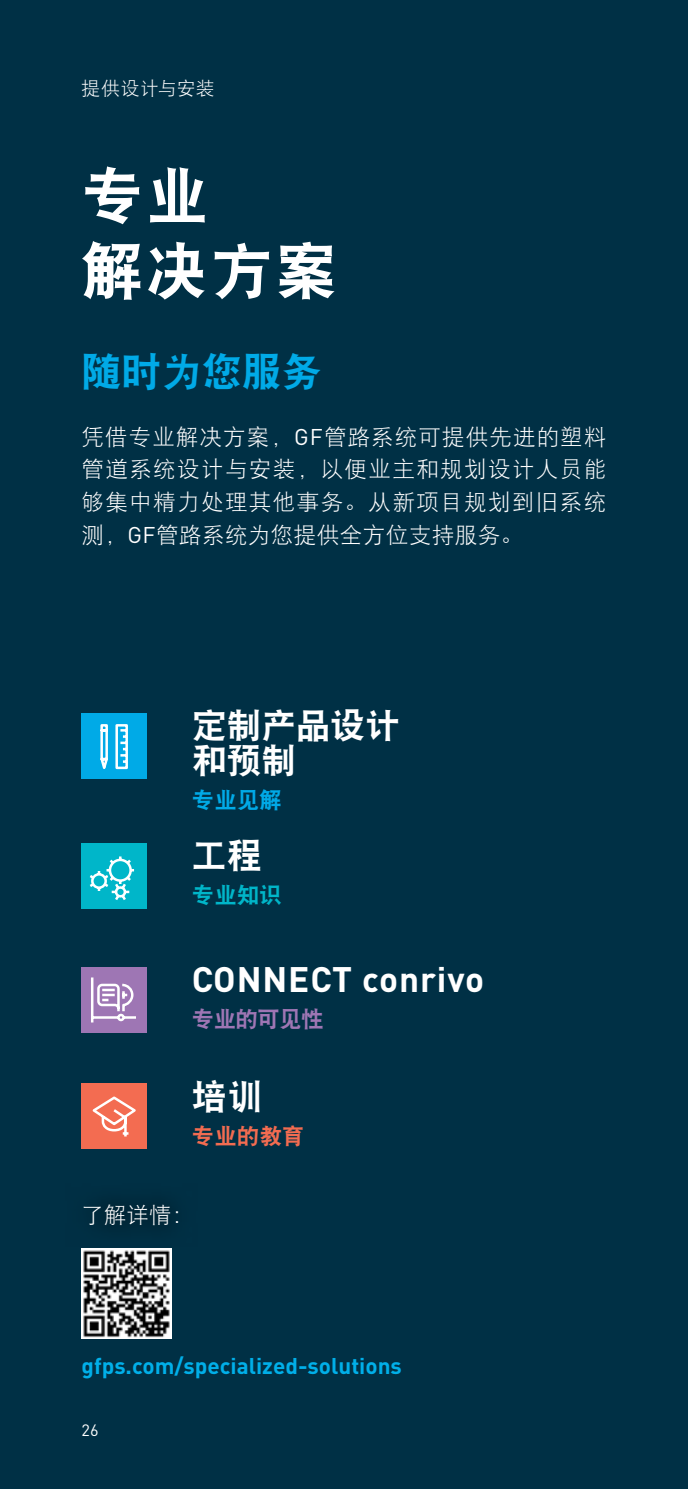
<style>
.page{position:relative;width:688px;height:1489px;background:#fff}
.page>*{position:absolute;margin:0;border:0;box-sizing:border-box;transform-origin:0 0}
.t1{font:62.5px/75px "DF Hei GB W9";letter-spacing:.03em;color:#fff}
.t2{font:40px "DF Hei GB W9";color:#00aae7}
.t3{font:700 35px "DIN Pro";letter-spacing:.025em;color:#fff}
.t4{font:35px/35px "DF Hei GB W9";letter-spacing:-.01em;color:#fff}
.t5{font:22.5px/32.5px "DF Hei GB W3";letter-spacing:.06em;color:#fff;text-align:justify}
.t6{font:700 22.5px "DIN Pro";color:#00afe9}
.t7{font:22.5px "DF Hei GB W9";letter-spacing:-.03em;color:#9e76b4}
.t8{font:22.5px "DF Hei GB W9";color:#f36c51}
.t9{font:22.5px "DF Hei GB W9";color:#00b6c9}
.t10{font:22.5px "DF Hei GB W9";color:#00aae7}
.t11{font:18.75px "DF Hei GB W3";letter-spacing:.025em;color:#fff}
.t12{font:16.25px "DIN Pro";color:#fff}
.s1{font-family:"DIN Pro"}
</style>
<div class="page">
<div style="left:0;top:0;width:687px;height:1488px;background:#003045"></div>
<div style="left:81px;top:1083px;width:66px;height:65px;background:#f36c51"></div>
<svg style="left:92px;top:1096px;width:44px;height:41px"></svg>
<div style="left:82px;top:967px;width:65px;height:65px;background:#9e76b4"></div>
<svg style="left:91px;top:977px;width:45px;height:46px"></svg>
<div style="left:81px;top:843px;width:66px;height:66px;background:#00b6c9"></div>
<svg style="left:89px;top:856px;width:46px;height:44px"></svg>
<div style="left:81px;top:713px;width:66px;height:65px;background:#00aae7"></div>
<svg style="left:100px;top:724px;width:28px;height:46px"></svg>
<img style="left:81px;top:1248px;width:90px;height:90px">
<p class="t11" style="left:81px;top:78px;width:134px">提供设计与安装</p>
<h1 class="t1" style="left:81px;top:157px;width:257px">专业<br>解决方案</h1>
<h2 class="t2" style="left:81px;top:350px;width:242px">随时为您服务</h2>
<p class="t5" style="left:82px;top:420px;width:526px">凭借专业解决方案，<span class="s1">GF</span>管路系统可提供先进的塑料管道系统设计与安装，以便业主和规划设计人员能够集中精力处理其他事务。从新项目规划到旧系统测，<span class="s1">GF</span>管路系统为您提供全方位支持服务。</p>
<h3 class="t4" style="left:192px;top:707px;width:210px">定制产品设计和预制</h3>
<p class="t10" style="left:192px;top:787px;width:91px">专业见解</p>
<h3 class="t4" style="left:192px;top:837px;width:71px">工程</h3>
<p class="t9" style="left:192px;top:882px;width:91px">专业知识</p>
<h3 class="t3" style="left:192px;top:955px;width:294px">CONNECT conrivo</h3>
<p class="t7" style="left:192px;top:1007px;width:133px">专业的可见性</p>
<h3 class="t4" style="left:192px;top:1078px;width:72px">培训</h3>
<p class="t8" style="left:192px;top:1123px;width:114px">专业的教育</p>
<p class="t5" style="left:81px;top:1197px;width:114px">了解详情：</p>
<p class="t6" style="left:81px;top:1350px;width:322px">gfps.com/specialized-solutions</p>
<p class="t12" style="left:81px;top:1418px;width:18px">26</p>
</div>
